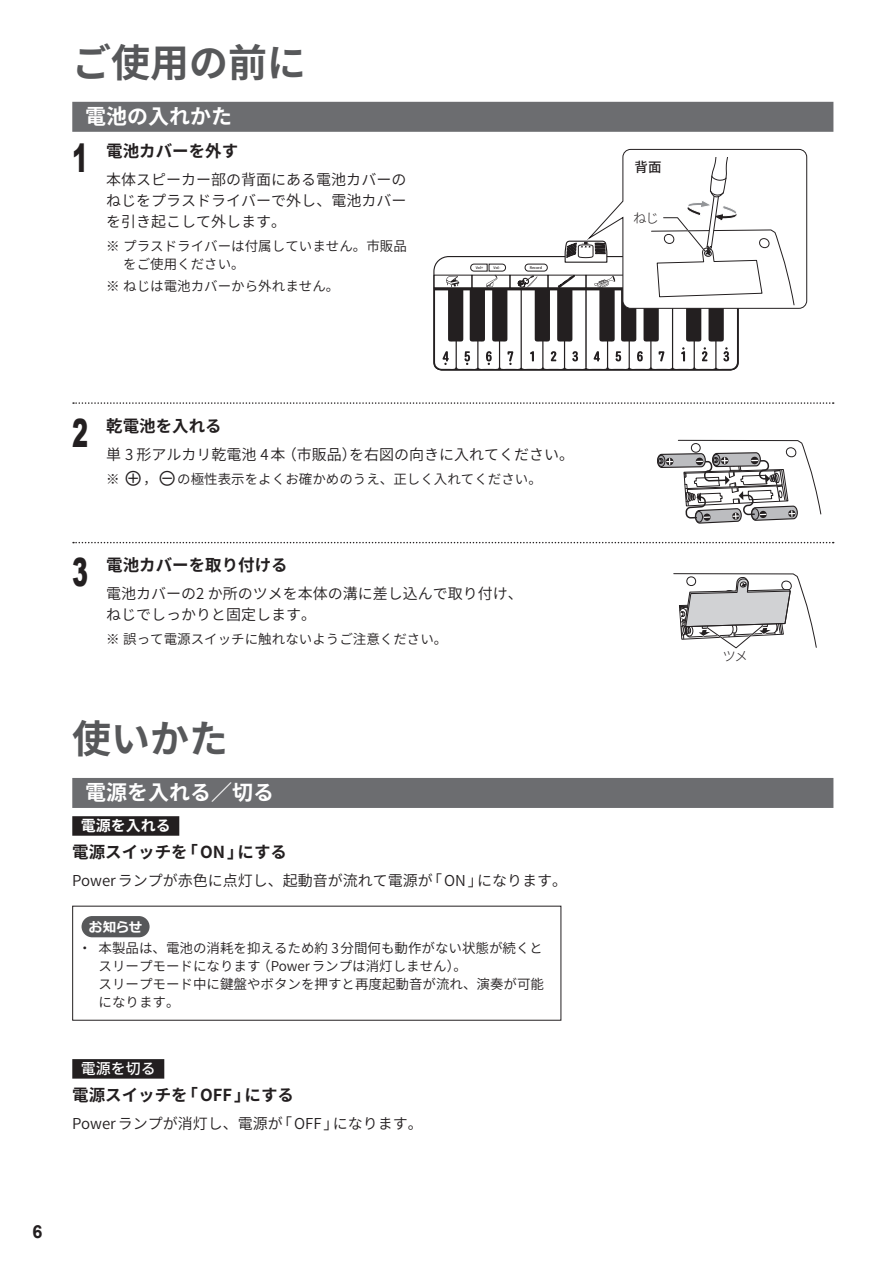
<style>
.page{position:relative;width:893px;height:1263px;background:#fff}
.page>*{position:absolute;margin:0;border:0;box-sizing:border-box;transform-origin:0 0}
.t1{font:700 39px "Noto Sans CJ Kjp";color:#57585a}
.t2{font:900 39px "Arial";color:#231f20;scale:.62 1}
.t3{font:700 21px "Noto Sans CJ Kjp";color:#fff}
.t4{font:700 18px "Arial";color:#231f20}
.t5{font:700 16.5px "Noto Sans CJ Kjp";color:#231f20}
.t6{font:600 15px/21px "Noto Sans CJ Kjp";color:#231f20;text-align:justify}
.t7{font:700 15px "Noto Sans CJ Kjp";color:#fff}
.t8{font:500 15px "Noto Sans CJ Kjp";color:#fff}
.t9{font:600 13.5px/18px "Noto Sans CJ Kjp";color:#231f20}
.t10{font:300 13.5px "Noto Sans CJ Kjp";color:#231f20}
.t11{font:700 13.5px "Meiryo";color:#fff}
.t12{font:500 13.5px "Noto Sans CJ Kjp";color:#231f20}
.t13{font:500 3.6px "Noto Sans CJ Kjp";color:#231f20}
.s1{font-size:20.25px}
</style>
<div class="page">
<div style="left:72px;top:102px;width:761px;height:30px;background:#6c6d70"></div>
<svg style="left:73px;top:402px;width:761px;height:2px"></svg>
<svg style="left:73px;top:542px;width:761px;height:1px"></svg>
<svg style="left:433px;top:149px;width:374px;height:222px"></svg>
<svg style="left:657px;top:440px;width:164px;height:84px"></svg>
<svg style="left:673px;top:573px;width:144px;height:76px"></svg>
<div style="left:72px;top:778px;width:761px;height:30px;background:#6c6d70"></div>
<div style="left:72px;top:816px;width:107px;height:20px;background:#231f20"></div>
<div style="left:72px;top:1059px;width:92px;height:19px;background:#231f20"></div>
<div style="left:82px;top:916px;width:68px;height:21px;background:#57585a;border-radius:11px"></div>
<h1 class="t1" style="left:72px;top:41px;width:235px">ご使用の前に</h1>
<h2 class="t3" style="left:85px;top:105px;width:148px">電池の入れかた</h2>
<h1 class="t2" style="left:72px;top:130px;width:27px">1</h1>
<p class="t5" style="left:106px;top:141px;width:133px">電池カバーを外す</p>
<p class="t6" style="left:106px;top:169px;width:302px">本体スピーカー部の背面にある電池カバーのねじをプラスドライバーで外し、電池カバーを引き起こして外します。</p>
<p class="t9" style="left:123px;top:237px;width:285px;text-indent:-17px">※ プラスドライバーは付属していません。市販品をご使用ください。</p>
<p class="t9" style="left:106px;top:277px;width:235px">※ ねじは電池カバーから外れません。</p>
<p class="t13" style="left:476px;top:266px;width:9px">Vol+</p>
<p class="t13" style="left:493px;top:266px;width:8px">Vol-</p>
<p class="t13" style="left:530px;top:266px;width:14px">Record</p>
<h1 class="t2" style="left:72px;top:405px;width:27px">2</h1>
<p class="t5" style="left:106px;top:416px;width:117px">乾電池を入れる</p>
<p class="t6" style="left:106px;top:444px;width:469px">単 3 形アルカリ乾電池 4本（市販品）を右図の向きに入れてください。</p>
<p class="t9" style="left:106px;top:470px;width:437px">※ <span class="s1">⊕</span>，<span class="s1">⊖</span>の極性表示をよくお確かめのうえ、正しく入れてください。</p>
<h1 class="t2" style="left:72px;top:544px;width:27px">3</h1>
<p class="t5" style="left:106px;top:556px;width:183px">電池カバーを取り付ける</p>
<p class="t6" style="left:106px;top:584px;width:418px">電池カバーの2 か所のツメを本体の溝に差し込んで取り付け、ねじでしっかりと固定します。</p>
<p class="t9" style="left:106px;top:631px;width:343px">※ 誤って電源スイッチに触れないようご注意ください。</p>
<h1 class="t1" style="left:72px;top:717px;width:157px">使いかた</h1>
<h2 class="t3" style="left:85px;top:781px;width:190px">電源を入れる／切る</h2>
<p class="t7" style="left:81px;top:817px;width:91px">電源を入れる</p>
<p class="t5" style="left:72px;top:843px;width:216px">電源スイッチを「 ON 」にする</p>
<p class="t6" style="left:72px;top:870px;width:496px">Powerランプが赤色に点灯し、起動音が流れて電源が「 ON」になります。</p>
<p class="t11" style="left:89px;top:917px;width:55px">お知らせ</p>
<p class="t9" style="left:99px;top:940px;width:447px;text-indent:-20px">・ 本製品は、電池の消耗を抑えるため約 3分間何も動作がない状態が続くとスリープモードになります（Powerランプは消灯しません）。<br>スリープモード中に鍵盤やボタンを押すと再度起動音が流れ、演奏が可能になります。</p>
<p class="t8" style="left:81px;top:1060px;width:76px">電源を切る</p>
<p class="t5" style="left:72px;top:1085px;width:223px">電源スイッチを「 OFF 」にする</p>
<p class="t6" style="left:72px;top:1113px;width:352px">Powerランプが消灯し、電源が「 OFF」になります。</p>
<h3 class="t4" style="left:33px;top:1218px;width:12px">6</h3>
<p class="t12" style="left:634px;top:159px;width:28px">背面</p>
<p class="t10" style="left:633px;top:210px;width:28px">ねじ</p>
<p class="t10" style="left:722px;top:648px;width:27px">ツメ</p>
</div>
